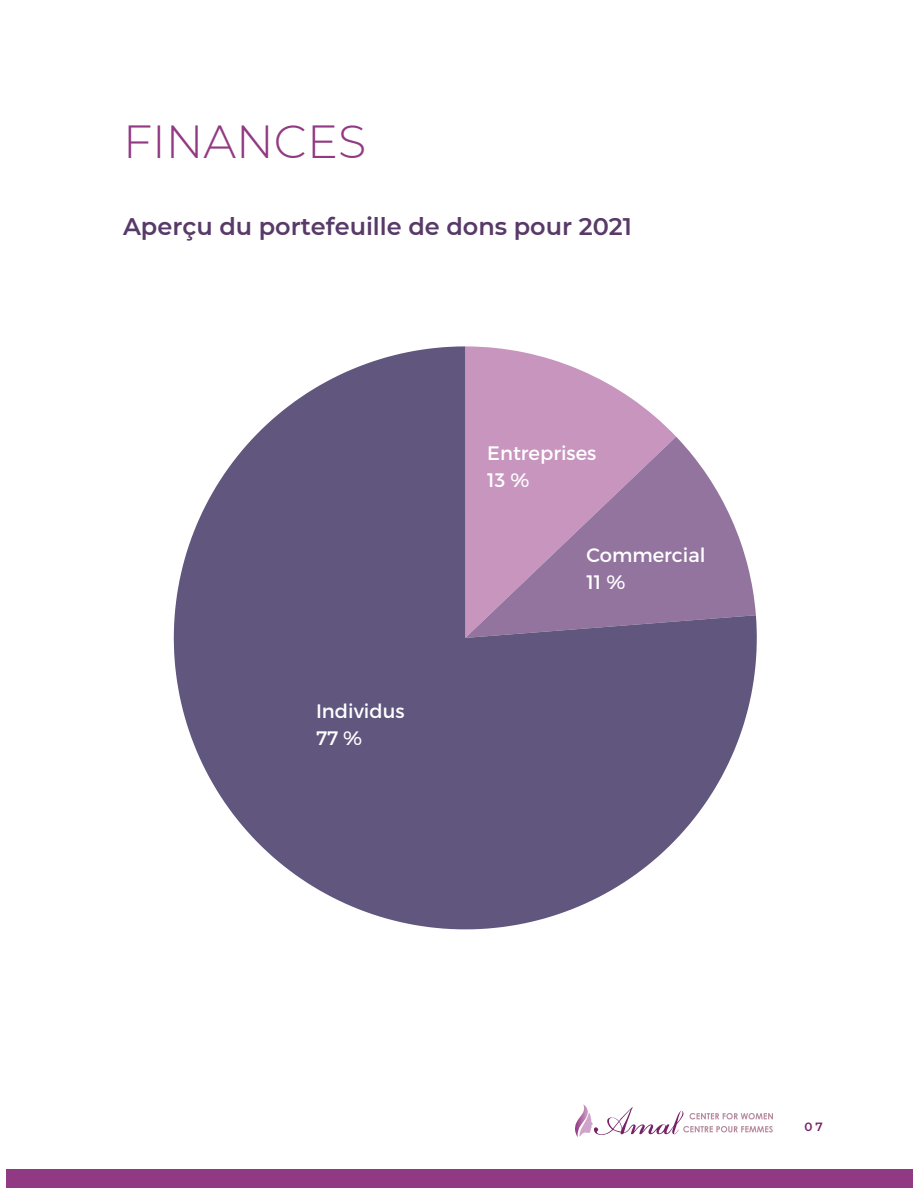
<style>
.page{position:relative;width:918px;height:1188px;background:#fff}
.page>*{position:absolute;margin:0;border:0;box-sizing:border-box;transform-origin:0 0}
.t1{font:300 46.35px "Montserrat";color:#913982}
.t2{font:600 24px "Montserrat";color:#583a68}
.t3{font:19.5px/27px "Montserrat";color:#fff}
.t4{font:600 12px "Montserrat";color:#772267}
</style>
<div class="page">
<div style="left:6px;top:1170px;width:906px;height:18px;background:#913982"></div>
<svg style="left:575px;top:1105px;width:198px;height:32px"></svg>
<svg style="left:174px;top:346px;width:583px;height:583px;fill:#60567e"></svg>
<h1 class="t1" style="left:123px;top:114px;width:245px">FINANCES</h1>
<p class="t2" style="left:123px;top:212px;width:510px">Aperçu du portefeuille de dons pour 2021</p>
<p class="t3" style="left:487px;top:439px;width:111px">Entreprises<br>13 %</p>
<p class="t3" style="left:316px;top:697px;width:90px">Individus<br>77 %</p>
<p class="t3" style="left:586px;top:541px;width:121px">Commercial<br>11 %</p>
<p class="t4" style="left:804px;top:1119px;width:20px">07</p>
</div>
